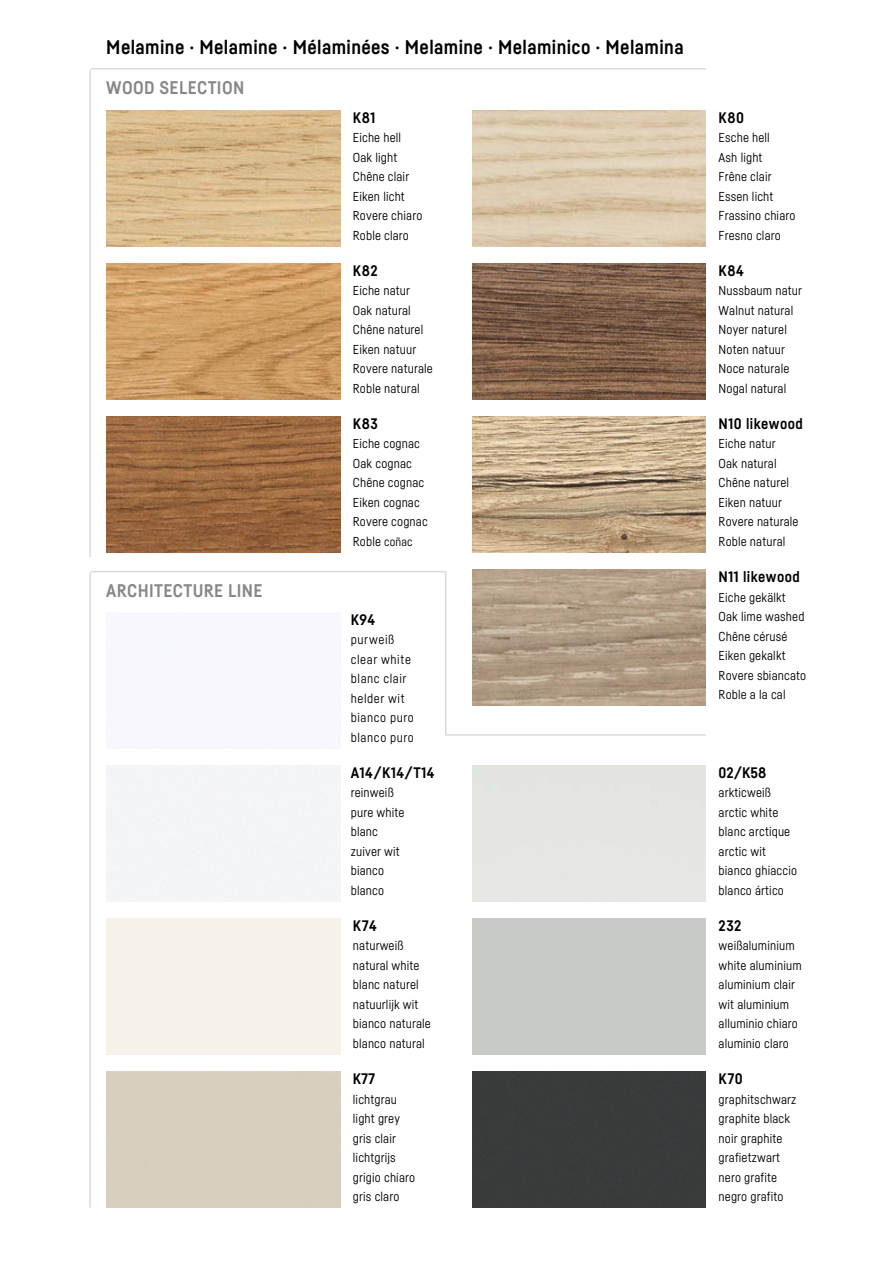
<style>
.page{position:relative;width:893px;height:1263px;background:#fff}
.page>*{position:absolute;margin:0;border:0;box-sizing:border-box;transform-origin:0 0}
.t1{font:700 19.5px "Sedus Sans";letter-spacing:.02em;color:#000}
.t2{font:700 18px "Sedus Sans";letter-spacing:.02em;color:#878787}
.t3{font:700 15px "Sedus Sans";letter-spacing:.03em;color:#000}
.t4{font:12.75px/19.5px "Sedus Sans";letter-spacing:.01em;color:#000}
.t5{font:12.75px/19.5px "Sedus Sans";letter-spacing:.045em;color:#000}
.s1{font-size:12px}
</style>
<div class="page">
<hr style="left:91px;top:571px;width:355px;height:1px;background:#dadada">
<hr style="left:89px;top:70px;width:2px;height:487px;background:#dadada">
<hr style="left:89px;top:572px;width:2px;height:635px;background:#dadada">
<hr style="left:91px;top:68px;width:615px;height:2px;background:#dadada">
<img style="left:106px;top:264px;width:234px;height:136px">
<img style="left:106px;top:417px;width:234px;height:136px">
<img style="left:472px;top:417px;width:234px;height:136px">
<img style="left:472px;top:264px;width:234px;height:136px">
<img style="left:472px;top:570px;width:234px;height:136px">
<div style="left:472px;top:1071px;width:234px;height:136px;background:#393b3c"></div>
<img style="left:106px;top:111px;width:234px;height:136px">
<hr style="left:446px;top:734px;width:260px;height:2px;background:#dadada">
<hr style="left:445px;top:572px;width:1px;height:164px;background:#dadada">
<h1 class="t1" style="left:106px;top:35px;width:579px">Melamine · Melamine · Mélaminées · Melamine · Melaminico · Melamina</h1>
<h2 class="t2" style="left:106px;top:77px;width:140px">WOOD SELECTION</h2>
<h2 class="t2" style="left:106px;top:580px;width:158px">ARCHITECTURE LINE</h2>
<p class="t3" style="left:353px;top:108px;width:24px">K81</p>
<p class="t4" style="left:353px;top:128px;width:71px">Eiche hell<br>Oak light<br>Chêne clair<br>Eiken licht<br>Rovere chiaro<br>Roble claro</p>
<p class="t3" style="left:353px;top:261px;width:26px">K82</p>
<p class="t4" style="left:353px;top:281px;width:81px">Eiche natur<br>Oak natural<br>Chêne naturel<br>Eiken natuur<br>Rovere naturale<br>Roble natural</p>
<p class="t3" style="left:353px;top:414px;width:26px">K83</p>
<p class="t4" style="left:353px;top:434px;width:76px">Eiche cognac<br>Oak cognac<br>Chêne cognac<br>Eiken cognac<br>Rovere cognac<br>Roble <span class="s1">coñac</span></p>
<p class="t3" style="left:351px;top:610px;width:26px">K94</p>
<p class="t5" style="left:351px;top:629px;width:65px">purweiß clear white blanc clair helder wit bianco puro blanco puro</p>
<p class="t3" style="left:351px;top:763px;width:85px">A14/K14/T14</p>
<p class="t4" style="left:351px;top:783px;width:55px">reinweiß pure white blanc zuiver wit bianco blanco</p>
<p class="t3" style="left:353px;top:916px;width:25px">K74</p>
<p class="t4" style="left:353px;top:936px;width:80px">naturweiß natural white blanc naturel natuurlijk wit bianco naturale blanco natural</p>
<p class="t3" style="left:353px;top:1069px;width:24px">K77</p>
<p class="t4" style="left:353px;top:1089px;width:64px">lichtgrau light grey gris clair lichtgrijs grigio chiaro gris claro</p>
<p class="t3" style="left:719px;top:108px;width:27px">K80</p>
<p class="t4" style="left:719px;top:128px;width:78px">Esche hell<br>Ash light<br>Frêne clair<br>Essen licht<br>Frassino chiaro<br>Fresno claro</p>
<p class="t3" style="left:719px;top:261px;width:27px">K84</p>
<p class="t4" style="left:719px;top:281px;width:85px">Nussbaum natur<br>Walnut natural<br>Noyer naturel<br>Noten natuur<br>Noce naturale<br>Nogal natural</p>
<p class="t3" style="left:719px;top:414px;width:86px">N10 likewood</p>
<p class="t4" style="left:719px;top:434px;width:81px">Eiche natur<br>Oak natural<br>Chêne naturel<br>Eiken natuur<br>Rovere naturale<br>Roble natural</p>
<p class="t3" style="left:719px;top:567px;width:83px">N11 likewood</p>
<p class="t4" style="left:719px;top:587px;width:89px">Eiche gekälkt<br>Oak lime washed<br>Chêne cérusé<br>Eiken gekalkt<br>Rovere sbiancato<br>Roble a la cal</p>
<p class="t3" style="left:719px;top:763px;width:49px">02/K58</p>
<p class="t4" style="left:719px;top:783px;width:80px">arkticweiß arctic white blanc arctique arctic wit bianco ghiaccio blanco ártico</p>
<p class="t3" style="left:719px;top:916px;width:24px">232</p>
<p class="t4" style="left:719px;top:936px;width:85px">weißaluminium white aluminium aluminium clair wit aluminium alluminio chiaro aluminio claro</p>
<p class="t3" style="left:719px;top:1069px;width:26px">K70</p>
<p class="t4" style="left:719px;top:1089px;width:79px">graphitschwarz graphite black noir graphite grafietzwart nero grafite negro grafito</p>
</div>
